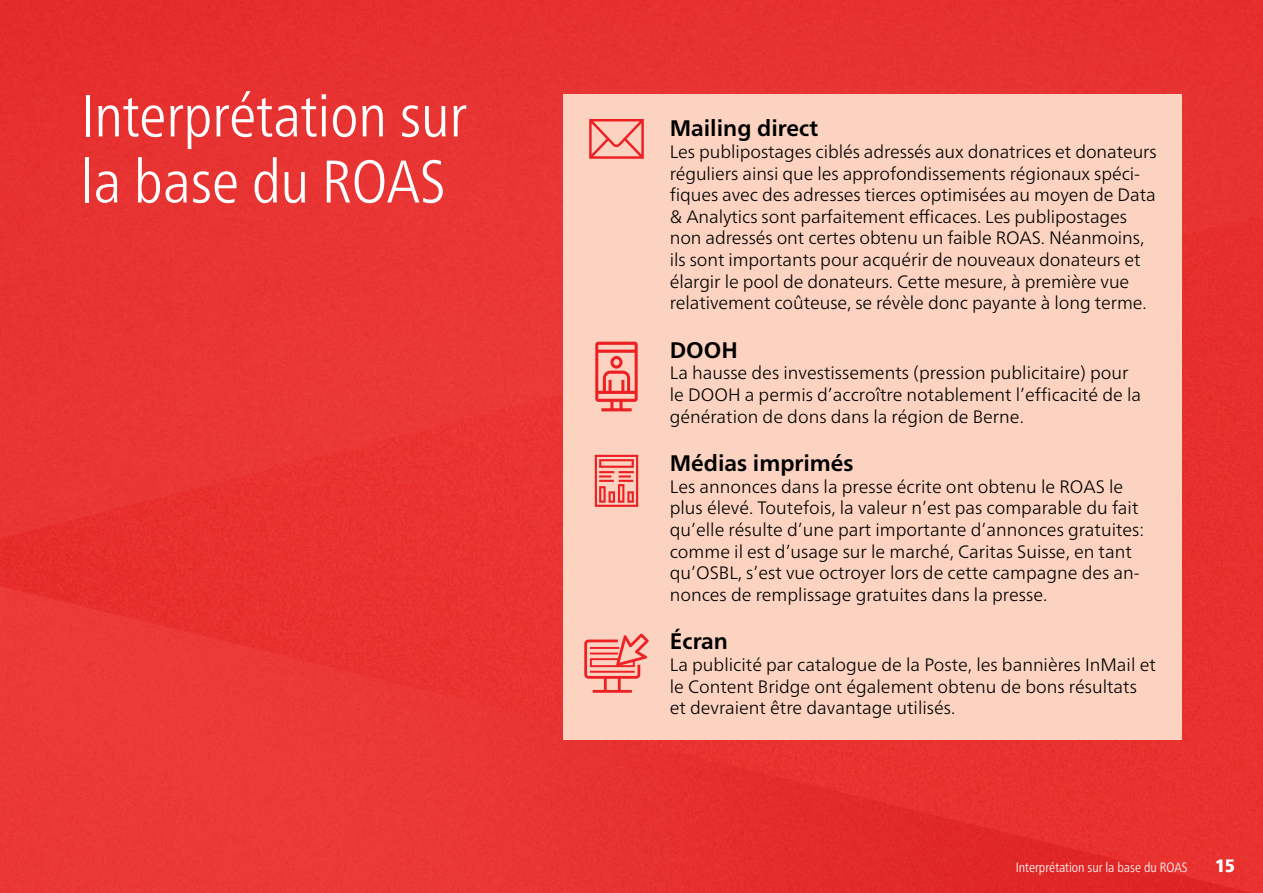
<style>
.page{position:relative;width:1263px;height:893px;background:#fff}
.page>*{position:absolute;margin:0;border:0;box-sizing:border-box;transform-origin:0 0}
.Titel{font:300 condensed 60px/66px "Frutiger Neue LTW1 G";color:#fff}
.Lead{font:700 22.5px "Frutiger Neue LT Pro";color:#000}
.Lead-2{font:300 18px/21.6px "Frutiger Neue LT Pro";color:#000}
.t1{font:900 condensed 18px "Frutiger Neue LTW1 G";color:#fff}
.t2{font:300 condensed 13.5px "Frutiger Neue LTW1 G";color:#fff}
</style>
<div class="page">
<img style="left:0;top:0;width:1263px;height:893px">
<div style="left:563px;top:94px;width:619px;height:645px;background:#fcd3c1"></div>
<svg style="left:589px;top:119px;width:55px;height:40px"></svg>
<svg style="left:595px;top:342px;width:43px;height:69px"></svg>
<svg style="left:584px;top:633px;width:65px;height:60px"></svg>
<svg style="left:595px;top:455px;width:43px;height:52px"></svg>
<p class="Titel" style="left:81px;top:78px;width:387px">Interprétation sur la base du ROAS</p>
<p class="Lead" style="left:670px;top:115px;width:150px">Mailing direct</p>
<p class="Lead-2" style="left:670px;top:141px;width:489px">Les publipostages ciblés adressés aux donatrices et donateurs réguliers ainsi que les approfondissements régionaux spéci&shy;fiques avec des adresses tierces optimisées au moyen de Data &amp; Analytics sont parfaitement efficaces. Les publipostages non adressés ont certes obtenu un faible ROAS. Néanmoins, ils sont importants pour acquérir de nouveaux donateurs et élargir le pool de donateurs. Cette mesure, à première vue relativement coûteuse, se révèle donc payante à long terme.</p>
<p class="Lead" style="left:670px;top:337px;width:70px">DOOH</p>
<p class="Lead-2" style="left:670px;top:362px;width:473px">La hausse des investissements (pression publicitaire) pour le DOOH a permis d’accroître notablement l’efficacité de la génération de dons dans la région de Berne.</p>
<p class="Lead" style="left:670px;top:450px;width:185px">Médias imprimés</p>
<p class="Lead-2" style="left:670px;top:476px;width:476px">Les annonces dans la presse écrite ont obtenu le ROAS le plus élevé. Toutefois, la valeur n’est pas comparable du fait qu’elle résulte d’une part importante d’annonces gratuites: comme il est d’usage sur le marché, Caritas Suisse, en tant qu’OSBL, s’est vue octroyer lors de cette campagne des an&shy;nonces de remplissage gratuites dans la presse.</p>
<p class="Lead" style="left:670px;top:628px;width:60px">Écran</p>
<p class="Lead-2" style="left:670px;top:654px;width:488px">La publicité par catalogue de la Poste, les bannières InMail et le Content Bridge ont également obtenu de bons résultats et devraient être davantage utilisés.</p>
<p class="t2" style="left:1016px;top:858px;width:173px">Interprétation sur la base du ROAS</p>
<p class="t1" style="left:1215px;top:852px;width:21px">15</p>
</div>
